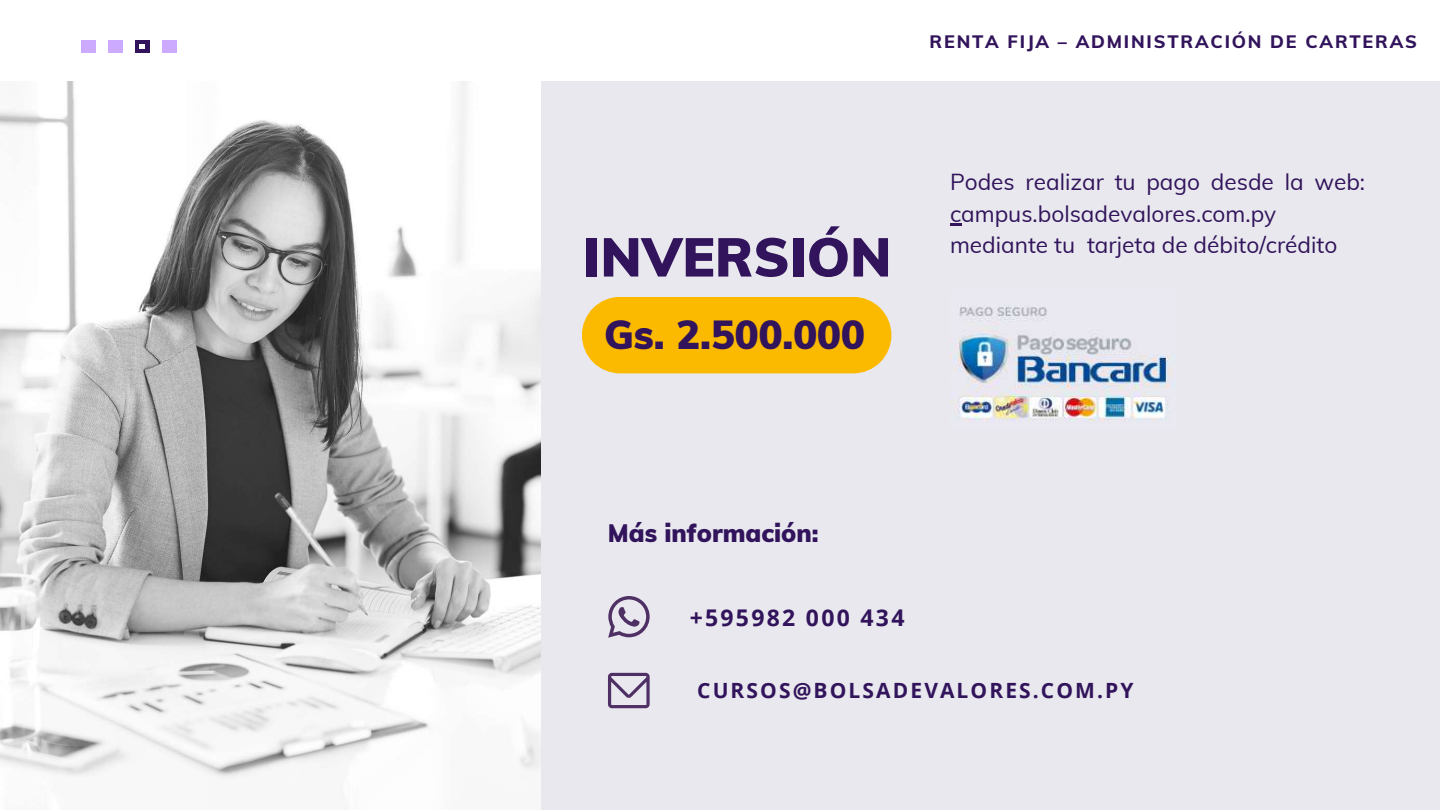
<style>
.page{position:relative;width:1440px;height:810px;background:#e9e8ee}
.page>*{position:absolute;margin:0;border:0;box-sizing:border-box;transform-origin:0 0}
.t1{font:900 54px "Muli";color:#31145b}
.t2{font:900 39.7px "Muli";color:#31145b}
.t3{font:900 24.7px "Muli";color:#31145b}
.t4{font:700 23px "Open Sans";letter-spacing:.1em;color:#31145b}
.t5{font:22.7px/31.5px "Muli";color:#31145b}
.t6{font:700 21px "Open Sans";letter-spacing:.1em;color:#31145b}
.t7{font:800 18px "Muli";letter-spacing:.1em;color:#31145b}
</style>
<div class="page">
<div style="left:0;top:0;width:1440px;height:81px;background:#fff"></div>
<div style="left:81px;top:40px;width:14px;height:13px;background:#caf"></div>
<div style="left:108px;top:40px;width:14px;height:13px;background:#caf"></div>
<div style="left:135px;top:40px;width:15px;height:13px;background:#31145b"></div>
<div style="left:163px;top:40px;width:14px;height:13px;background:#caf"></div>
<svg style="left:140px;top:45px;width:5px;height:4px"></svg>
<img style="left:0;top:81px;width:540px;height:729px">
<img style="left:950px;top:305px;width:223px;height:117px">
<svg style="left:608px;top:596px;width:42px;height:42px"></svg>
<svg style="left:608px;top:673px;width:42px;height:35px"></svg>
<div style="left:582px;top:297px;width:309px;height:76px;background:#fbba00"></div>
<svg style="left:950px;top:223px;width:11px;height:2px"></svg>
<p class="t7" style="left:930px;top:30px;width:489px">RENTA FIJA – ADMINISTRACIÓN DE CARTERAS</p>
<h1 class="t1" style="left:583px;top:222px;width:310px">INVERSIÓN</h1>
<h2 class="t2" style="left:604px;top:309px;width:262px">Gs. 2.500.000</h2>
<p class="t5" style="left:950px;top:166px;width:417px">Podes realizar tu pago desde la web: campus.bolsadevalores.com.py mediante tu tarjeta de débito/crédito</p>
<p class="t3" style="left:608px;top:517px;width:212px">Más información:</p>
<p class="t4" style="left:690px;top:601px;width:216px">+595982 000 434</p>
<p class="t6" style="left:697px;top:675px;width:438px">CURSOS@BOLSADEVALORES.COM.PY</p>
</div>
